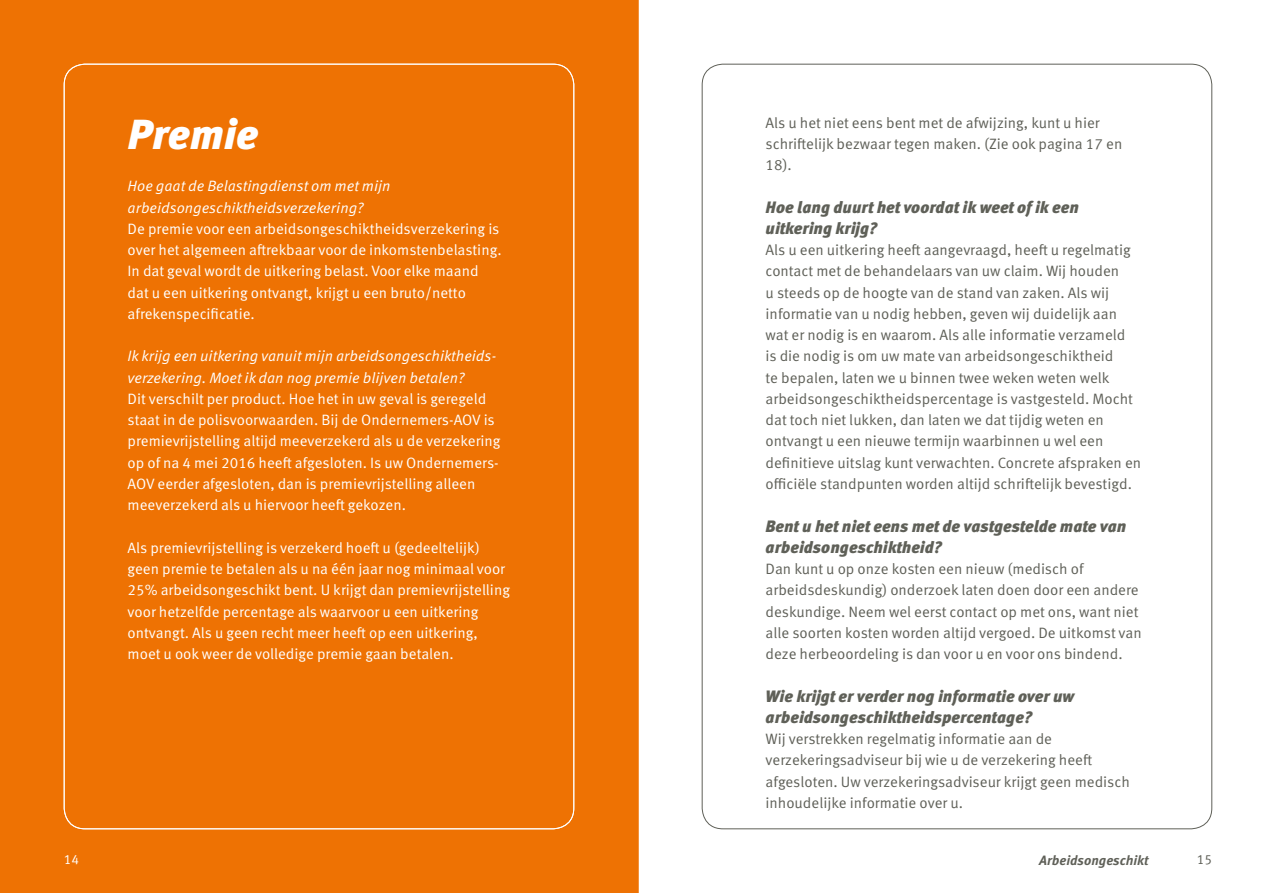
<style>
.page{position:relative;width:1276px;height:893px;background:#fff}
.page>*{position:absolute;margin:0;border:0;box-sizing:border-box;transform-origin:0 0}
.t1{font:italic 900 42px "Meta OT";color:#fff}
.t2{font:italic 900 16.5px/21.3px "Meta OT";color:#5f6058}
.t3{font:15px/21.3px "Meta OT Norm";letter-spacing:-.005em;color:#5f6058}
.t4{font:15px/21.3px "Meta OT Norm";color:#fff}
.t5{font:15px/21.3px "Meta OT Norm Ita";color:#fff}
.t6{font:italic 700 13.5px "Meta OT";color:#5f6058}
.t7{font:13.5px "Meta OT Norm";color:#fff}
.t8{font:13.5px "Meta OT Norm";color:#5f6058}
</style>
<div class="page">
<div style="left:0;top:0;width:639px;height:893px;background:#ee7203"></div>
<h1 class="t1" style="left:128px;top:109px;width:132px">Premie</h1>
<p class="t5" style="left:128px;top:176px;width:264px">Hoe gaat de Belastingdienst om met mijn arbeidsongeschiktheidsverzekering?</p>
<p class="t4" style="left:128px;top:218px;width:375px">De premie voor een arbeidsongeschiktheidsverzekering is over het algemeen aftrekbaar voor de inkomstenbelasting.<br>In dat geval wordt de uitkering belast. Voor elke maand dat u een uitkering ontvangt, krijgt u een bruto/netto afrekenspecificatie.</p>
<p class="t5" style="left:128px;top:346px;width:370px">Ik krijg een uitkering vanuit mijn arbeidsongeschiktheids&shy;verzekering. Moet ik dan nog premie blijven betalen?</p>
<p class="t4" style="left:128px;top:388px;width:374px">Dit verschilt per product. Hoe het in uw geval is geregeld staat in de polisvoorwaarden. Bij de Ondernemers-AOV is premievrijstelling altijd meeverzekerd als u de verzekering op of na 4 mei 2016 heeft afgesloten. Is uw Ondernemers-AOV eerder afgesloten, dan is premievrijstelling alleen meeverzekerd als u hiervoor heeft gekozen.</p>
<p class="t4" style="left:128px;top:537px;width:384px">Als premievrijstelling is verzekerd hoeft u (gedeeltelijk) geen premie te betalen als u na één jaar nog minimaal voor 25% arbeidsongeschikt bent. U krijgt dan premievrijstelling voor hetzelfde percentage als waarvoor u een uitkering ontvangt. Als u geen recht meer heeft op een uitkering, moet u ook weer de volledige premie gaan betalen.</p>
<p class="t3" style="left:765px;top:112px;width:358px">Als u het niet eens bent met de afwijzing, kunt u hier schriftelijk bezwaar tegen maken. (Zie ook pagina 17 en<br>18).</p>
<p class="t2" style="left:765px;top:197px;width:315px">Hoe lang duurt het voordat ik weet of ik een uitkering krijg?</p>
<p class="t3" style="left:765px;top:239px;width:377px">Als u een uitkering heeft aangevraagd, heeft u regelmatig contact met de behandelaars van uw claim. Wij houden<br>u steeds op de hoogte van de stand van zaken. Als wij informatie van u nodig hebben, geven wij duidelijk aan wat er nodig is en waarom. Als alle informatie verzameld<br>is die nodig is om uw mate van arbeidsongeschiktheid<br>te bepalen, laten we u binnen twee weken weten welk arbeidsongeschiktheidspercentage is vastgesteld. Mocht dat toch niet lukken, dan laten we dat tijdig weten en ontvangt u een nieuwe termijn waarbinnen u wel een definitieve uitslag kunt verwachten. Concrete afspraken en officiële standpunten worden altijd schriftelijk bevestigd.</p>
<p class="t2" style="left:765px;top:516px;width:362px">Bent u het niet eens met de vastgestelde mate van arbeidsongeschiktheid?</p>
<p class="t3" style="left:765px;top:558px;width:378px">Dan kunt u op onze kosten een nieuw (medisch of arbeidsdeskundig) onderzoek laten doen door een andere deskundige. Neem wel eerst contact op met ons, want niet alle soorten kosten worden altijd vergoed. De uitkomst van deze herbeoordeling is dan voor u en voor ons bindend.</p>
<p class="t2" style="left:765px;top:686px;width:310px">Wie krijgt er verder nog informatie over uw arbeidsongeschiktheidspercentage?</p>
<p class="t3" style="left:765px;top:728px;width:366px">Wij verstrekken regelmatig informatie aan de verzekeringsadviseur bij wie u de verzekering heeft afgesloten. Uw verzekeringsadviseur krijgt geen medisch inhoudelijke informatie over u.</p>
<p class="t7" style="left:64px;top:852px;width:17px">14</p>
<p class="t6" style="left:1039px;top:852px;width:111px">Arbeidsongeschikt</p>
<p class="t8" style="left:1196px;top:852px;width:17px">15</p>
</div>
